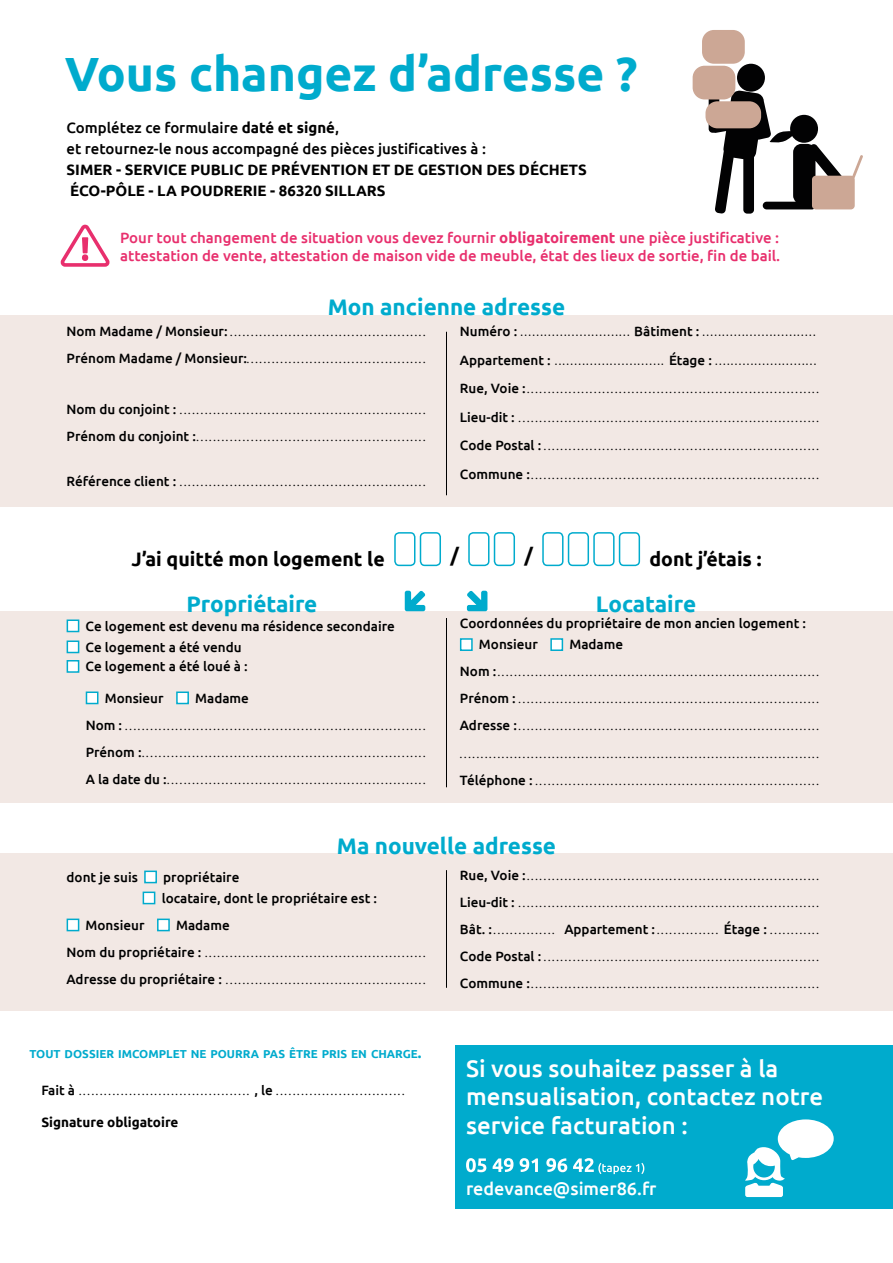
<style>
.page{position:relative;width:893px;height:1263px;background:#fff}
.page>*{position:absolute;margin:0;border:0;box-sizing:border-box;transform-origin:0 0}
.changement_d_adresse{font:700 48px "Ubuntu";color:#00abcd}
.t1{font:500 24px/28.8px "Ubuntu";color:#fff}
.t2{font:700 22.5px "Ubuntu";color:#00abcd}
.t3{font:700 19.5px "Ubuntu";color:#000}
.t4{font:500 18px "Ubuntu";color:#fff}
.t5{font:700 15px/21px "Ubuntu";color:#000}
.changement_d_adresse-2{font:500 15px/18px "Ubuntu";color:#e82f6d}
.t6{font:500 13.5px "Ubuntu";color:#000}
.t7{font:700 13.5px "Ubuntu";color:#000}
.t8{font:700 11.55px "Ubuntu";color:#00abcd}
.t9{font:10.5px "Ubuntu";color:#000}
.t10{font:500 9px "Ubuntu";color:#000}
.s1{font-weight:500}
.s2{font-weight:700}
.s3{font-size:13.5px}
.s4{font-weight:500;font-size:13.5px}
.s5{font-size:15px}
</style>
<div class="page">
<div style="left:0;top:315px;width:893px;height:191px;background:#f2e8e4"></div>
<div style="left:0;top:853px;width:893px;height:158px;background:#f2e8e4"></div>
<div style="left:0;top:611px;width:893px;height:192px;background:#f2e8e4"></div>
<div style="left:455px;top:1045px;width:438px;height:164px;background:#00abcd"></div>
<svg style="left:405px;top:591px;width:20px;height:20px"></svg>
<svg style="left:467px;top:591px;width:20px;height:20px"></svg>
<div style="left:144px;top:870px;width:13px;height:13px;background:#fff;border:2px solid #00abcd"></div>
<div style="left:143px;top:891px;width:12px;height:13px;background:#fff;border:2px solid #00abcd"></div>
<div style="left:67px;top:918px;width:12px;height:13px;background:#fff;border:2px solid #00abcd"></div>
<div style="left:157px;top:918px;width:13px;height:13px;background:#fff;border:2px solid #00abcd"></div>
<svg style="left:60px;top:224px;width:50px;height:43px"></svg>
<div style="left:394px;top:532px;width:21px;height:34px;border:2px solid #00abcd;border-radius:4px"></div>
<div style="left:420px;top:532px;width:21px;height:34px;border:2px solid #00abcd;border-radius:4px"></div>
<div style="left:468px;top:532px;width:21px;height:34px;border:2px solid #00abcd;border-radius:4px"></div>
<div style="left:494px;top:532px;width:21px;height:34px;border:2px solid #00abcd;border-radius:4px"></div>
<div style="left:542px;top:532px;width:21px;height:34px;border:2px solid #00abcd;border-radius:4px"></div>
<div style="left:593px;top:532px;width:22px;height:34px;border:2px solid #00abcd;border-radius:4px"></div>
<div style="left:568px;top:532px;width:21px;height:34px;border:2px solid #00abcd;border-radius:4px"></div>
<div style="left:619px;top:532px;width:21px;height:34px;border:2px solid #00abcd;border-radius:4px"></div>
<div style="left:67px;top:619px;width:12px;height:13px;background:#fff;border:2px solid #00abcd"></div>
<div style="left:67px;top:640px;width:12px;height:13px;background:#fff;border:2px solid #00abcd"></div>
<div style="left:67px;top:660px;width:12px;height:13px;background:#fff;border:2px solid #00abcd"></div>
<div style="left:86px;top:691px;width:12px;height:13px;background:#fff;border:2px solid #00abcd"></div>
<div style="left:176px;top:691px;width:13px;height:13px;background:#fff;border:2px solid #00abcd"></div>
<div style="left:460px;top:638px;width:13px;height:13px;background:#fff;border:2px solid #00abcd"></div>
<div style="left:550px;top:638px;width:13px;height:13px;background:#fff;border:2px solid #00abcd"></div>
<svg style="left:745px;top:1119px;width:89px;height:78px"></svg>
<hr style="left:446px;top:618px;width:1px;height:169px;background:#000">
<hr style="left:446px;top:332px;width:1px;height:163px;background:#000">
<hr style="left:446px;top:870px;width:1px;height:118px;background:#000">
<svg style="left:466px;top:1158px;width:178px;height:16px"></svg>
<div style="left:737px;top:64px;width:28px;height:28px;background:#020203;border-radius:50%"></div>
<div style="left:702px;top:30px;width:43px;height:34px;background:#cca795;border-radius:12px"></div>
<div style="left:693px;top:66px;width:42px;height:33px;background:#cca795;border-radius:12px"></div>
<svg style="left:705px;top:101px;width:56px;height:27px"></svg>
<svg style="left:709px;top:88px;width:154px;height:126px"></svg>
<p class="changement_d_adresse" style="left:65px;top:45px;width:574px">Vous changez d’adresse ?</p>
<p class="t5" style="left:67px;top:117px;width:522px"><span class="s1">Complétez ce formulaire</span> daté et signé<span class="s1">,<br>et retournez-le nous accompagné des pièces justificatives à :<br></span>SIMER - SERVICE PUBLIC DE PRÉVENTION ET DE GESTION DES DÉCHETS ÉCO-PÔLE - LA POUDRERIE - 86320 SILLARS</p>
<p class="changement_d_adresse-2" style="left:120px;top:228px;width:661px">Pour tout changement de situation vous devez fournir <span class="s2">obligatoirement</span> une pièce justificative : attestation de vente, attestation de maison vide de meuble, état des lieux de sortie, fin de bail.</p>
<p class="t2" style="left:328px;top:293px;width:239px">Mon ancienne adresse</p>
<p class="t10" style="left:67px;top:328px;width:360px"><span class="s3">Nom Madame / Monsieur:</span>...............................................</p>
<p class="t10" style="left:67px;top:355px;width:360px"><span class="s3">Prénom Madame / Monsieur:</span>...........................................</p>
<p class="t10" style="left:67px;top:406px;width:360px"><span class="s3">Nom du conjoint :</span> ...........................................................</p>
<p class="t10" style="left:67px;top:433px;width:360px"><span class="s3">Prénom du conjoint :</span>.......................................................</p>
<p class="t10" style="left:67px;top:478px;width:360px"><span class="s3">Référence client :</span> ...........................................................</p>
<p class="t9" style="left:460px;top:326px;width:357px"><span class="s4">Numéro :</span> ............................ <span class="s4">Bâtiment :</span> .............................</p>
<p class="t9" style="left:460px;top:355px;width:358px"><span class="s4">Appartement :</span> ............................ <span class="s4">Étage :</span> ..........................</p>
<p class="t10" style="left:460px;top:385px;width:360px"><span class="s3">Rue, Voie :</span>......................................................................</p>
<p class="t10" style="left:460px;top:413px;width:360px"><span class="s3">Lieu-dit :</span> ........................................................................</p>
<p class="t10" style="left:460px;top:442px;width:360px"><span class="s3">Code Postal :</span>..................................................................</p>
<p class="t10" style="left:460px;top:470px;width:360px"><span class="s3">Commune :</span>.....................................................................</p>
<p class="t3" style="left:131px;top:547px;width:255px">J’ai quitté mon logement le</p>
<p class="t3" style="left:450px;top:543px;width:10px">/</p>
<p class="t3" style="left:524px;top:543px;width:10px">/</p>
<p class="t3" style="left:649px;top:547px;width:114px">dont j’étais :</p>
<p class="t2" style="left:186px;top:590px;width:133px">Propriétaire</p>
<p class="t2" style="left:596px;top:590px;width:102px">Locataire</p>
<p class="t6" style="left:460px;top:615px;width:348px">Coordonnées du propriétaire de mon ancien logement :</p>
<p class="t6" style="left:479px;top:636px;width:60px">Monsieur</p>
<p class="t6" style="left:569px;top:636px;width:55px">Madame</p>
<p class="t10" style="left:460px;top:668px;width:360px"><span class="s3">Nom :</span>.............................................................................</p>
<p class="t10" style="left:460px;top:695px;width:360px"><span class="s3">Prénom :</span>........................................................................</p>
<p class="t10" style="left:460px;top:722px;width:360px"><span class="s3">Adresse :</span>........................................................................</p>
<p class="t10" style="left:460px;top:749px;width:360px">......................................................................................</p>
<p class="t10" style="left:460px;top:776px;width:360px"><span class="s3">Téléphone :</span>....................................................................</p>
<p class="t6" style="left:86px;top:617px;width:311px">Ce logement est devenu ma résidence secondaire</p>
<p class="t6" style="left:86px;top:638px;width:157px">Ce logement a été vendu</p>
<p class="t6" style="left:86px;top:658px;width:164px">Ce logement a été loué à :</p>
<p class="t6" style="left:105px;top:689px;width:60px">Monsieur</p>
<p class="t6" style="left:195px;top:689px;width:55px">Madame</p>
<p class="t10" style="left:86px;top:721px;width:341px"><span class="s3">Nom :</span> ........................................................................</p>
<p class="t10" style="left:86px;top:748px;width:341px"><span class="s3">Prénom :</span>....................................................................</p>
<p class="t10" style="left:86px;top:775px;width:341px"><span class="s3">A la date du :</span>..............................................................</p>
<p class="t2" style="left:337px;top:832px;width:221px">Ma nouvelle adresse</p>
<p class="t6" style="left:67px;top:868px;width:73px">dont je suis</p>
<p class="t6" style="left:163px;top:868px;width:78px">propriétaire</p>
<p class="t6" style="left:162px;top:889px;width:217px">locataire, dont le propriétaire est :</p>
<p class="t6" style="left:86px;top:916px;width:60px">Monsieur</p>
<p class="t6" style="left:176px;top:916px;width:55px">Madame</p>
<p class="t10" style="left:67px;top:948px;width:360px"><span class="s3">Nom du propriétaire :</span> .....................................................</p>
<p class="t10" style="left:67px;top:975px;width:360px"><span class="s3">Adresse du propriétaire :</span> ................................................</p>
<p class="t8" style="left:29px;top:1047px;width:394px">TOUT DOSSIER IMCOMPLET NE POURRA PAS ÊTRE PRIS EN CHARGE<span class="s5">.</span></p>
<p class="t10" style="left:41px;top:1086px;width:365px"><span class="s3">Fait à</span> ......................................... <span class="s3">, le</span> ...............................</p>
<p class="t7" style="left:41px;top:1114px;width:139px">Signature obligatoire</p>
<p class="t10" style="left:460px;top:871px;width:360px"><span class="s3">Rue, Voie :</span>......................................................................</p>
<p class="t10" style="left:460px;top:898px;width:360px"><span class="s3">Lieu-dit :</span> ........................................................................</p>
<p class="t10" style="left:460px;top:925px;width:360px"><span class="s3">Bât. :</span>............... <span class="s3">Appartement :</span>............... <span class="s3">Étage :</span> ............</p>
<p class="t10" style="left:460px;top:952px;width:360px"><span class="s3">Code Postal :</span>..................................................................</p>
<p class="t10" style="left:460px;top:979px;width:360px"><span class="s3">Commune :</span>.....................................................................</p>
<p class="t1" style="left:466px;top:1053px;width:359px">Si vous souhaitez passer à la mensualisation, contactez notre service facturation :</p>
<p class="t4" style="left:466px;top:1177px;width:192px">redevance@simer86.fr</p>
</div>
